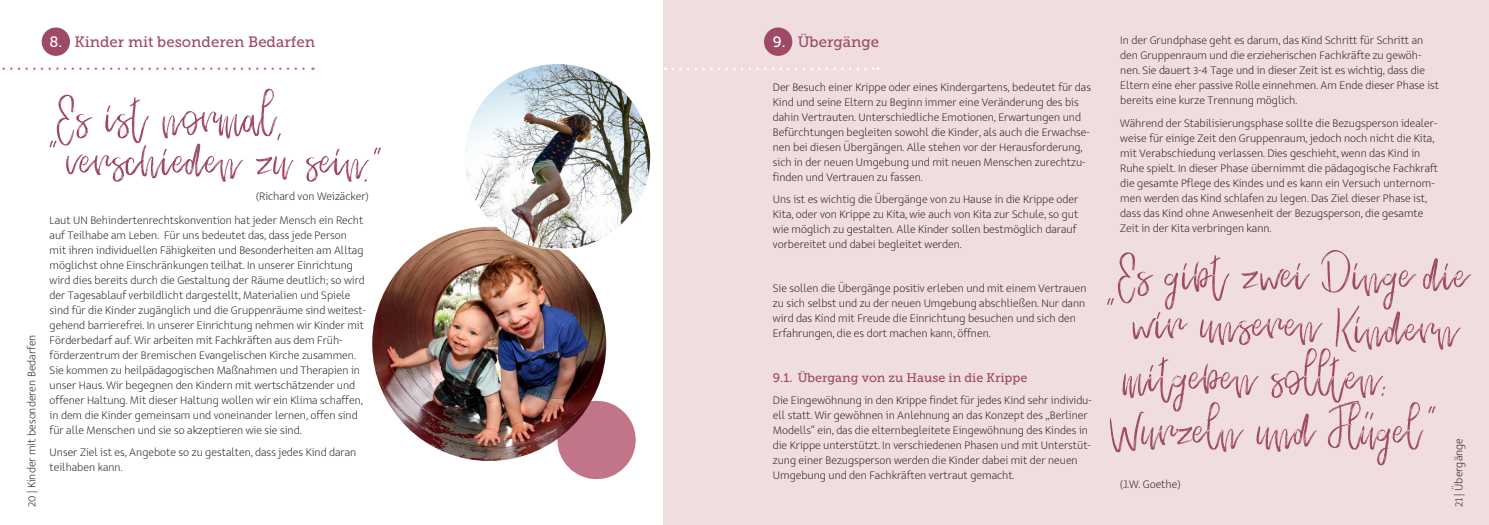
<style>
.page{position:relative;width:1489px;height:525px;background:#fff}
.page>*{position:absolute;margin:0;border:0;box-sizing:border-box;transform-origin:0 0}
.t1{font:15px "Museo Slab 500";color:#9e4965}
.t2{font:12.5px "Museo Slab 500";color:#9e4965}
.t3{font:11.88px/15px "Seb Neue Air";color:#231f20}
.s1{color:#fff}
</style>
<div class="page">
<div style="left:663px;top:0;width:825px;height:524px;background:#f0dde0"></div>
<div style="left:557px;top:400px;width:78px;height:79px;background:#c27588;border-radius:50%"></div>
<div style="left:42px;top:27px;width:28px;height:29px;background:#9e4965;border-radius:50%"></div>
<div style="left:764px;top:27px;width:28px;height:29px;background:#9e4965;border-radius:50%"></div>
<svg style="left:50px;top:89px;width:331px;height:93px"></svg>
<img style="left:372px;top:227px;width:234px;height:233px;border-radius:117px">
<img style="left:464px;top:64px;width:186px;height:184px">
<svg style="left:672px;top:67px;width:206px;height:3px"></svg>
<svg style="left:2px;top:67px;width:311px;height:3px"></svg>
<svg style="left:1107px;top:250px;width:363px;height:215px"></svg>
<p class="t1" style="left:50px;top:33px;width:267px"><span class="s1">8.</span> Kinder mit besonderen Bedarfen</p>
<p class="t3" style="left:24px;top:507px;width:174px;rotate:-90deg">20 | Kinder mit besonderen Bedarfen</p>
<p class="t3" style="left:256px;top:188px;width:114px">(Richard von Weizäcker)</p>
<p class="t3" style="left:50px;top:212px;width:318px">Laut UN Behindertenrechtskonvention hat jeder Mensch ein Recht auf Teilhabe am Leben. Für uns bedeutet das, dass jede Person mit ihren individuellen Fähigkeiten und Besonderheiten am Alltag möglichst ohne Einschränkungen teilhat. In unserer Einrichtung wird dies bereits durch die Gestaltung der Räume deutlich; so wird der Tagesablauf verbildlicht dargestellt, Materialien und Spiele sind für die Kinder zugänglich und die Gruppenräume sind weitest&shy;gehend barrierefrei. In unserer Einrichtung nehmen wir Kinder mit Förderbedarf auf. Wir arbeiten mit Fachkräften aus dem Früh&shy;förderzentrum der Bremischen Evangelischen Kirche zusammen.<br>Sie kommen zu heilpädagogischen Maßnahmen und Therapien in unser Haus. Wir begegnen den Kindern mit wertschätzender und offener Haltung. Mit dieser Haltung wollen wir ein Klima schaffen, in dem die Kinder gemeinsam und voneinander lernen, offen sind für alle Menschen und sie so akzeptieren wie sie sind.</p>
<p class="t3" style="left:50px;top:444px;width:308px">Unser Ziel ist es, Angebote so zu gestalten, dass jedes Kind daran teilhaben kann.</p>
<p class="t1" style="left:772px;top:33px;width:108px"><span class="s1">9.</span> Übergänge</p>
<p class="t3" style="left:772px;top:79px;width:320px">Der Besuch einer Krippe oder eines Kindergartens, bedeutet für das Kind und seine Eltern zu Beginn immer eine Veränderung des bis dahin Vertrauten. Unterschiedliche Emotionen, Erwartungen und Befürchtungen begleiten sowohl die Kinder, als auch die Erwachse&shy;nen bei diesen Übergängen. Alle stehen vor der Herausforderung, sich in der neuen Umgebung und mit neuen Menschen zurechtzu&shy;finden und Vertrauen zu fassen.</p>
<p class="t3" style="left:772px;top:192px;width:307px">Uns ist es wichtig die Übergänge von zu Hause in die Krippe oder Kita, oder von Krippe zu Kita, wie auch von Kita zur Schule, so gut wie möglich zu gestalten. Alle Kinder sollen bestmöglich darauf vorbereitet und dabei begleitet werden.</p>
<p class="t3" style="left:772px;top:281px;width:315px">Sie sollen die Übergänge positiv erleben und mit einem Vertrauen zu sich selbst und zu der neuen Umgebung abschließen. Nur dann wird das Kind mit Freude die Einrichtung besuchen und sich den Erfahrungen, die es dort machen kann, öffnen.</p>
<p class="t2" style="left:772px;top:370px;width:256px">9.1. Übergang von zu Hause in die Krippe</p>
<p class="t3" style="left:772px;top:392px;width:320px">Die Eingewöhnung in den Krippe findet für jedes Kind sehr individu&shy;ell statt. Wir gewöhnen in Anlehnung an das Konzept des „Berliner Modells“ ein, das die elternbegleitete Eingewöhnung des Kindes in die Krippe unterstützt. In verschiedenen Phasen und mit Unterstüt&shy;zung einer Bezugsperson werden die Kinder dabei mit der neuen Umgebung und den Fachkräften vertraut gemacht.</p>
<p class="t3" style="left:1120px;top:33px;width:320px">In der Grundphase geht es darum, das Kind Schritt für Schritt an den Gruppenraum und die erzieherischen Fachkräfte zu gewöh&shy;nen. Sie dauert 3-4 Tage und in dieser Zeit ist es wichtig, dass die Eltern eine eher passive Rolle einnehmen. Am Ende dieser Phase ist bereits eine kurze Trennung möglich.</p>
<p class="t3" style="left:1120px;top:115px;width:319px">Während der Stabilisierungsphase sollte die Bezugsperson idealer&shy;weise für einige Zeit den Gruppenraum, jedoch noch nicht die Kita, mit Verabschiedung verlassen. Dies geschieht, wenn das Kind in Ruhe spielt. In dieser Phase übernimmt die pädagogische Fachkraft die gesamte Pflege des Kindes und es kann ein Versuch unternom&shy;men werden das Kind schlafen zu legen. Das Ziel dieser Phase ist, dass das Kind ohne Anwesenheit der Bezugsperson, die gesamte Zeit in der Kita verbringen kann.</p>
<p class="t3" style="left:1120px;top:476px;width:62px">(J.W. Goethe)</p>
<p class="t3" style="left:1450px;top:507px;width:71px;rotate:-90deg">21 | Übergänge</p>
</div>
